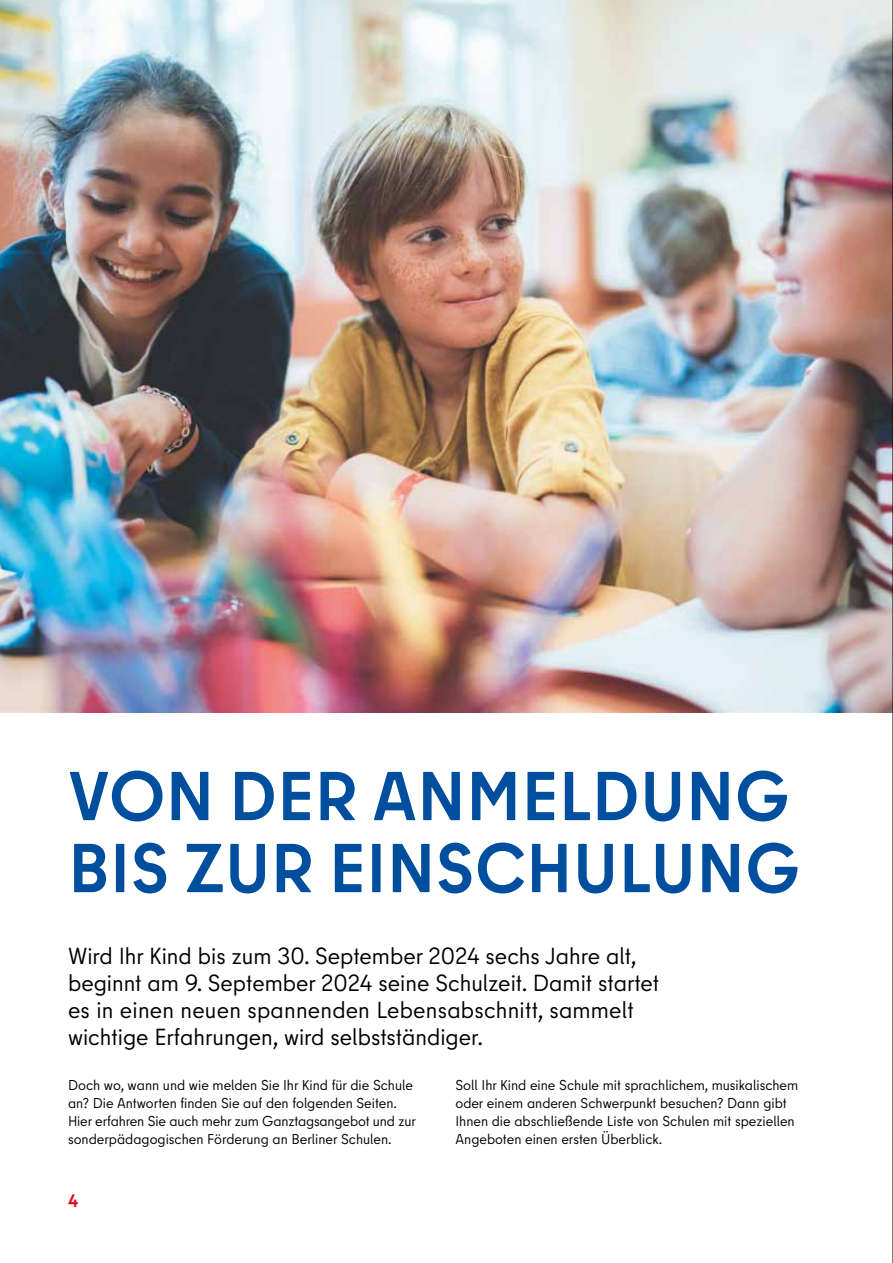
<style>
.page{position:relative;width:893px;height:1263px;background:#fff}
.page>*{position:absolute;margin:0;border:0;box-sizing:border-box;transform-origin:0 0}
.t1{font:700 69px/72px "Berlin Type";letter-spacing:.01em;color:#004f9f}
.Intro_15_5_pt{font:23.25px/27px "Berlin Type";color:#000}
.t2{font:700 18px "Berlin Type";color:#e40521}
.Copy_9_5_pt{font:14.25px/18px "Berlin Type";color:#000}
</style>
<div class="page">
<img style="left:0;top:0;width:892px;height:712px">
<hr style="left:892px;top:0;width:1px;height:1263px;background:#000">
<h2 class="t1" style="left:68px;top:760px;width:733px">VON DER ANMELDUNG<br>BIS ZUR EINSCHULUNG</h2>
<p class="Intro_15_5_pt" style="left:68px;top:943px;width:593px">Wird Ihr Kind bis zum 30. September 2024 sechs Jahre alt, beginnt am 9. September 2024 seine Schulzeit. Damit startet es in einen neuen spannenden Lebensabschnitt, sammelt wichtige Erfahrungen, wird selbstständiger.</p>
<p class="Copy_9_5_pt" style="left:68px;top:1076px;width:349px">Doch wo, wann und wie melden Sie Ihr Kind für die Schule an? Die Antworten finden Sie auf den folgenden Seiten.<br>Hier erfahren Sie auch mehr zum Ganztagsangebot und zur sonderpädagogischen Förderung an Berliner Schulen.</p>
<p class="Copy_9_5_pt" style="left:455px;top:1076px;width:344px">Soll Ihr Kind eine Schule mit sprachlichem, musikalischem oder einem anderen Schwerpunkt besuchen? Dann gibt Ihnen die abschließende Liste von Schulen mit speziellen Angeboten einen ersten Überblick.</p>
<p class="t2" style="left:68px;top:1189px;width:12px">4</p>
</div>
